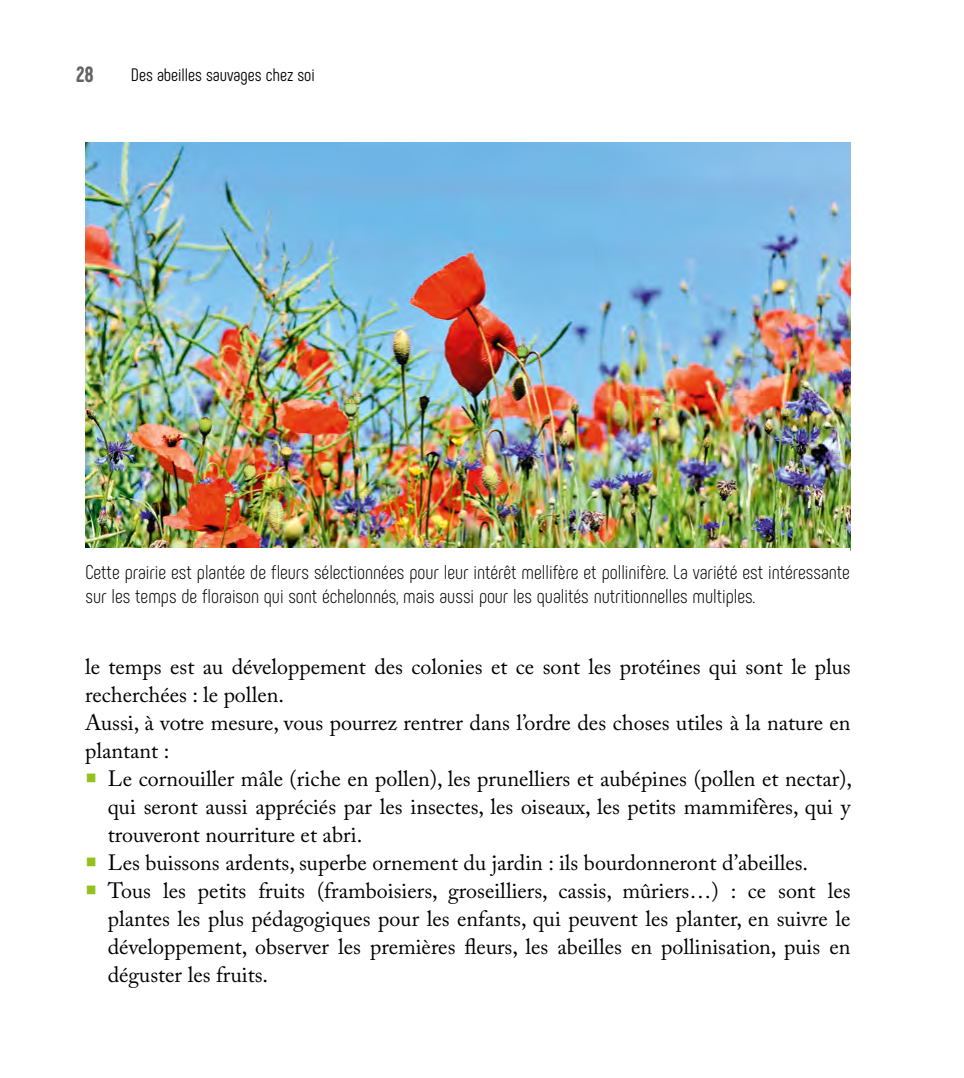
<style>
.page{position:relative;width:964px;height:1078px;background:#fff}
.page>*{position:absolute;margin:0;border:0;box-sizing:border-box;transform-origin:0 0}
.t1{font:22px/28px "Adobe Caslon Pro";color:#000}
.t2{font:800 22px "Phenomena";color:#646363}
.t3{font:300 20px/24px "Phenomena";color:#000}
.t4{font:18px "Phenomena";color:#000}
</style>
<div class="page">
<img style="left:85px;top:142px;width:765px;height:406px">
<p class="t2" style="left:76px;top:60px;width:19px">28</p>
<p class="t4" style="left:131px;top:65px;width:185px">Des abeilles sauvages chez soi</p>
<p class="t3" style="left:86px;top:559px;width:766px">Cette prairie est plantée de fleurs sélectionnées pour leur intérêt mellifère et pollinifère. La variété est intéressante sur les temps de floraison qui sont échelonnés, mais aussi pour les qualités nutritionnelles multiples.</p>
<p class="t1" style="left:85px;top:652px;width:767px">le temps est au développement des colonies et ce sont les protéines qui sont le plus recherchées : le pollen.<br>Aussi, à votre mesure, vous pourrez rentrer dans l’ordre des choses utiles à la nature en plantant :</p>
<p class="t1" style="left:108px;top:764px;width:746px">Le cornouiller mâle (riche en pollen), les prunelliers et aubépines (pollen et nectar), qui seront aussi appréciés par les insectes, les oiseaux, les petits mammifères, qui y trouveront nourriture et abri.<br>Les buissons ardents, superbe ornement du jardin : ils bourdonneront d’abeilles.<br>Tous les petits fruits (framboisiers, groseilliers, cassis, mûriers…) : ce sont les plantes les plus pédagogiques pour les enfants, qui peuvent les planter, en suivre le développement, observer les premières fleurs, les abeilles en pollinisation, puis en déguster les fruits.</p>
</div>
